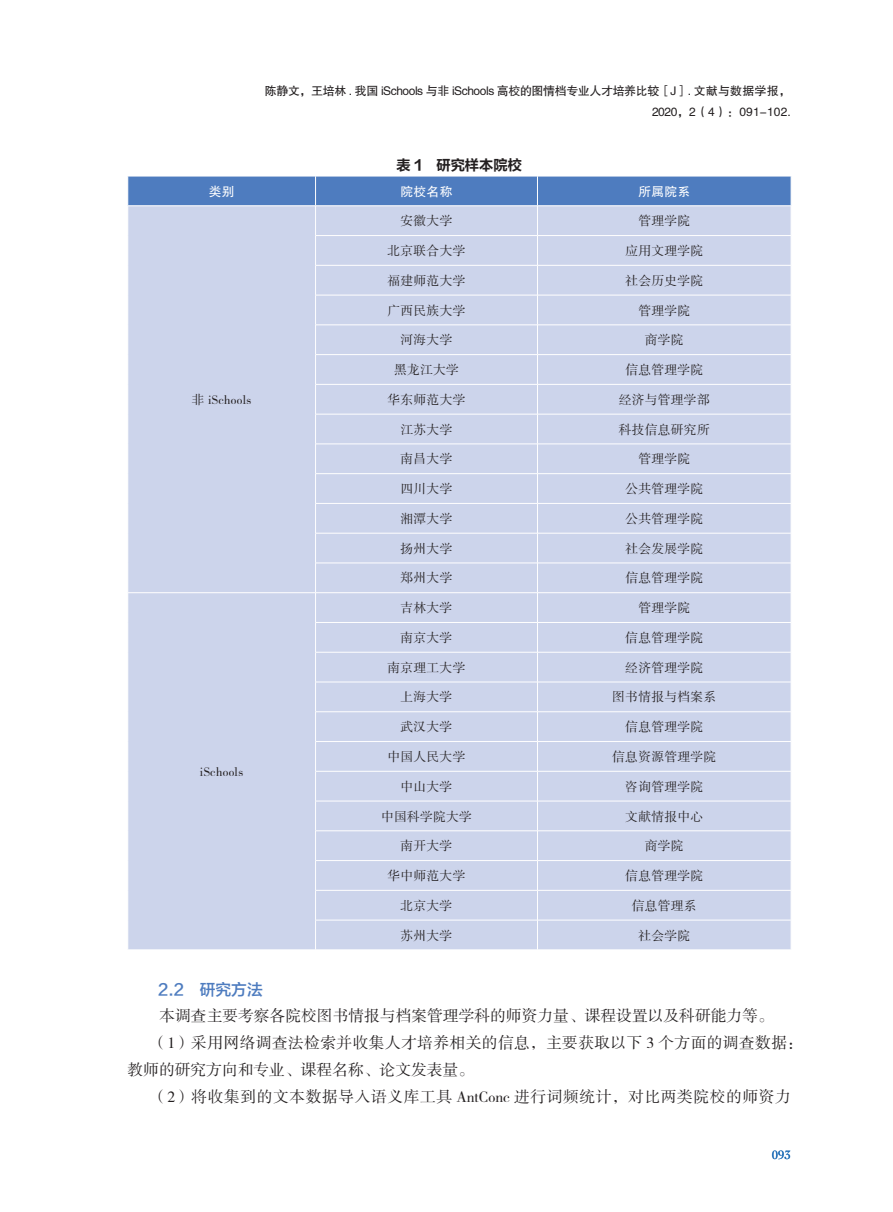
<style>
.page{position:relative;width:893px;height:1212px;background:#fff}
.page>*{position:absolute;margin:0;border:0;box-sizing:border-box;transform-origin:0 0}
.t1{font:15.75px "FZSSK GBK1 0";letter-spacing:.025em;color:#231f20}
.t2{font:15.75px "FZSSK GBK1 0";color:#231f20}
.t3{font:15.75px "FZLTZHK GBK1 0";color:#4e7cbf}
.t4{font:14.25px "FZLTCHK GBK1 0";color:#231f20}
.t5{font:12.75px "FZSSK GBK1 0";letter-spacing:.02em;color:#231f20}
.t6{font:12.75px "FZHTK GBK1 0";letter-spacing:.02em;color:#fff}
.t7{font:12.75px "Cochin";color:#1768b4}
.t8{font:12px/20.4px "FZHTK GBK1 0";letter-spacing:-.035em;color:#231f20;text-align:right}
</style>
<div class="page">
<div style="left:128px;top:265px;width:663px;height:684px;background:#ccd4eb"></div>
<svg style="left:127px;top:176px;width:665px;height:89px;background:#a5b9dd"></svg>
<hr style="left:315px;top:265px;width:222px;height:1px;background:#fff">
<hr style="left:315px;top:265px;width:1px;height:30px;background:#fff">
<hr style="left:537px;top:265px;width:254px;height:1px;background:#fff">
<hr style="left:537px;top:265px;width:1px;height:30px;background:#fff">
<hr style="left:315px;top:295px;width:222px;height:1px;background:#fff">
<hr style="left:315px;top:295px;width:1px;height:30px;background:#fff">
<hr style="left:537px;top:295px;width:254px;height:1px;background:#fff">
<hr style="left:537px;top:295px;width:1px;height:30px;background:#fff">
<hr style="left:315px;top:325px;width:222px;height:1px;background:#fff">
<hr style="left:537px;top:325px;width:254px;height:1px;background:#fff">
<hr style="left:315px;top:354px;width:222px;height:1px;background:#fff">
<hr style="left:537px;top:354px;width:254px;height:1px;background:#fff">
<hr style="left:315px;top:384px;width:222px;height:1px;background:#fff">
<svg style="left:315px;top:326px;width:1px;height:88px"></svg>
<hr style="left:537px;top:384px;width:254px;height:1px;background:#fff">
<svg style="left:537px;top:326px;width:1px;height:88px"></svg>
<hr style="left:315px;top:414px;width:222px;height:1px;background:#fff">
<hr style="left:315px;top:414px;width:1px;height:30px;background:#fff">
<hr style="left:537px;top:414px;width:254px;height:1px;background:#fff">
<hr style="left:537px;top:414px;width:1px;height:30px;background:#fff">
<hr style="left:315px;top:444px;width:222px;height:1px;background:#fff">
<hr style="left:537px;top:444px;width:254px;height:1px;background:#fff">
<hr style="left:315px;top:473px;width:222px;height:1px;background:#fff">
<hr style="left:537px;top:473px;width:254px;height:1px;background:#fff">
<hr style="left:315px;top:503px;width:222px;height:1px;background:#fff">
<svg style="left:315px;top:445px;width:1px;height:88px"></svg>
<hr style="left:537px;top:503px;width:254px;height:1px;background:#fff">
<svg style="left:537px;top:445px;width:1px;height:88px"></svg>
<hr style="left:315px;top:533px;width:222px;height:1px;background:#fff">
<hr style="left:315px;top:533px;width:1px;height:30px;background:#fff">
<hr style="left:537px;top:533px;width:254px;height:1px;background:#fff">
<hr style="left:537px;top:533px;width:1px;height:30px;background:#fff">
<hr style="left:315px;top:563px;width:222px;height:1px;background:#fff">
<hr style="left:537px;top:563px;width:254px;height:1px;background:#fff">
<hr style="left:128px;top:592px;width:188px;height:1px;background:#fff">
<hr style="left:316px;top:592px;width:221px;height:1px;background:#fff">
<hr style="left:537px;top:592px;width:254px;height:1px;background:#fff">
<hr style="left:315px;top:622px;width:222px;height:1px;background:#fff">
<svg style="left:315px;top:564px;width:1px;height:88px"></svg>
<hr style="left:537px;top:622px;width:254px;height:1px;background:#fff">
<svg style="left:537px;top:564px;width:1px;height:88px"></svg>
<hr style="left:315px;top:652px;width:222px;height:1px;background:#fff">
<hr style="left:315px;top:652px;width:1px;height:30px;background:#fff">
<hr style="left:537px;top:652px;width:254px;height:1px;background:#fff">
<hr style="left:537px;top:652px;width:1px;height:30px;background:#fff">
<hr style="left:315px;top:682px;width:222px;height:1px;background:#fff">
<hr style="left:537px;top:682px;width:254px;height:1px;background:#fff">
<hr style="left:315px;top:711px;width:222px;height:1px;background:#fff">
<hr style="left:537px;top:711px;width:254px;height:1px;background:#fff">
<hr style="left:315px;top:741px;width:222px;height:1px;background:#fff">
<svg style="left:315px;top:683px;width:1px;height:88px"></svg>
<hr style="left:537px;top:741px;width:254px;height:1px;background:#fff">
<svg style="left:537px;top:683px;width:1px;height:88px"></svg>
<hr style="left:315px;top:771px;width:222px;height:1px;background:#fff">
<hr style="left:315px;top:771px;width:1px;height:30px;background:#fff">
<hr style="left:537px;top:771px;width:254px;height:1px;background:#fff">
<hr style="left:537px;top:771px;width:1px;height:30px;background:#fff">
<hr style="left:315px;top:801px;width:222px;height:1px;background:#fff">
<hr style="left:537px;top:801px;width:254px;height:1px;background:#fff">
<hr style="left:315px;top:830px;width:222px;height:1px;background:#fff">
<hr style="left:537px;top:830px;width:254px;height:1px;background:#fff">
<hr style="left:315px;top:860px;width:222px;height:1px;background:#fff">
<svg style="left:315px;top:802px;width:1px;height:88px"></svg>
<hr style="left:537px;top:860px;width:254px;height:1px;background:#fff">
<svg style="left:537px;top:802px;width:1px;height:88px"></svg>
<hr style="left:315px;top:890px;width:222px;height:1px;background:#fff">
<hr style="left:315px;top:890px;width:1px;height:30px;background:#fff">
<hr style="left:537px;top:890px;width:254px;height:1px;background:#fff">
<hr style="left:537px;top:890px;width:1px;height:30px;background:#fff">
<hr style="left:315px;top:920px;width:222px;height:1px;background:#fff">
<hr style="left:315px;top:920px;width:1px;height:30px;background:#fff">
<hr style="left:537px;top:920px;width:254px;height:1px;background:#fff">
<hr style="left:537px;top:920px;width:1px;height:30px;background:#fff">
<p class="t8" style="left:265px;top:81px;width:528px">陈静文，王培林 . 我国 iSchools 与非 iSchools 高校的图情档专业人才培养比较［J］. 文献与数据学报，<br>2020，2（4）：091-102.</p>
<p class="t4" style="left:397px;top:157px;width:127px">表 1 研究样本院校</p>
<p class="t6" style="left:209px;top:184px;width:27px">类别</p>
<p class="t6" style="left:401px;top:184px;width:53px">院校名称</p>
<p class="t6" style="left:638px;top:184px;width:53px">所属院系</p>
<p class="t5" style="left:192px;top:393px;width:61px">非 iSchools</p>
<p class="t5" style="left:200px;top:765px;width:45px">iSchools</p>
<p class="t5" style="left:401px;top:214px;width:53px">安徽大学</p>
<p class="t5" style="left:638px;top:214px;width:53px">管理学院</p>
<p class="t5" style="left:388px;top:244px;width:79px">北京联合大学</p>
<p class="t5" style="left:625px;top:244px;width:79px">应用文理学院</p>
<p class="t5" style="left:388px;top:274px;width:79px">福建师范大学</p>
<p class="t5" style="left:625px;top:274px;width:79px">社会历史学院</p>
<p class="t5" style="left:388px;top:304px;width:79px">广西民族大学</p>
<p class="t5" style="left:638px;top:304px;width:53px">管理学院</p>
<p class="t5" style="left:401px;top:333px;width:53px">河海大学</p>
<p class="t5" style="left:645px;top:333px;width:40px">商学院</p>
<p class="t5" style="left:394px;top:363px;width:66px">黑龙江大学</p>
<p class="t5" style="left:625px;top:363px;width:79px">信息管理学院</p>
<p class="t5" style="left:388px;top:393px;width:79px">华东师范大学</p>
<p class="t5" style="left:619px;top:393px;width:92px">经济与管理学部</p>
<p class="t5" style="left:401px;top:423px;width:53px">江苏大学</p>
<p class="t5" style="left:619px;top:423px;width:92px">科技信息研究所</p>
<p class="t5" style="left:401px;top:452px;width:53px">南昌大学</p>
<p class="t5" style="left:638px;top:452px;width:53px">管理学院</p>
<p class="t5" style="left:401px;top:482px;width:53px">四川大学</p>
<p class="t5" style="left:625px;top:482px;width:79px">公共管理学院</p>
<p class="t5" style="left:401px;top:512px;width:53px">湘潭大学</p>
<p class="t5" style="left:625px;top:512px;width:79px">公共管理学院</p>
<p class="t5" style="left:401px;top:542px;width:53px">扬州大学</p>
<p class="t5" style="left:625px;top:542px;width:79px">社会发展学院</p>
<p class="t5" style="left:401px;top:571px;width:53px">郑州大学</p>
<p class="t5" style="left:625px;top:571px;width:79px">信息管理学院</p>
<p class="t5" style="left:401px;top:601px;width:53px">吉林大学</p>
<p class="t5" style="left:638px;top:601px;width:53px">管理学院</p>
<p class="t5" style="left:401px;top:631px;width:53px">南京大学</p>
<p class="t5" style="left:625px;top:631px;width:79px">信息管理学院</p>
<p class="t5" style="left:387px;top:661px;width:79px">南京理工大学</p>
<p class="t5" style="left:625px;top:661px;width:79px">经济管理学院</p>
<p class="t5" style="left:401px;top:690px;width:53px">上海大学</p>
<p class="t5" style="left:612px;top:690px;width:105px">图书情报与档案系</p>
<p class="t5" style="left:401px;top:720px;width:53px">武汉大学</p>
<p class="t5" style="left:625px;top:720px;width:79px">信息管理学院</p>
<p class="t5" style="left:387px;top:750px;width:79px">中国人民大学</p>
<p class="t5" style="left:612px;top:750px;width:105px">信息资源管理学院</p>
<p class="t5" style="left:401px;top:780px;width:53px">中山大学</p>
<p class="t5" style="left:625px;top:780px;width:79px">咨询管理学院</p>
<p class="t5" style="left:381px;top:809px;width:92px">中国科学院大学</p>
<p class="t5" style="left:625px;top:809px;width:79px">文献情报中心</p>
<p class="t5" style="left:401px;top:839px;width:53px">南开大学</p>
<p class="t5" style="left:645px;top:839px;width:40px">商学院</p>
<p class="t5" style="left:387px;top:869px;width:79px">华中师范大学</p>
<p class="t5" style="left:625px;top:869px;width:79px">信息管理学院</p>
<p class="t5" style="left:401px;top:899px;width:53px">北京大学</p>
<p class="t5" style="left:632px;top:899px;width:66px">信息管理系</p>
<p class="t5" style="left:401px;top:928px;width:53px">苏州大学</p>
<p class="t5" style="left:638px;top:928px;width:53px">社会学院</p>
<p class="t3" style="left:158px;top:980px;width:106px">2.2 研究方法</p>
<p class="t2" style="left:159px;top:1008px;width:616px">本调查主要考察各院校图书情报与档案管理学科的师资力量、课程设置以及科研能力等。</p>
<p class="t1" style="left:152px;top:1034px;width:653px">（1）采用网络调查法检索并收集人才培养相关的信息，主要获取以下 3 个方面的调查数据：</p>
<p class="t2" style="left:128px;top:1061px;width:348px">教师的研究方向和专业、课程名称、论文发表量。</p>
<p class="t1" style="left:152px;top:1088px;width:641px">（2）将收集到的文本数据导入语义库工具 AntConc 进行词频统计，对比两类院校的师资力</p>
<p class="t7" style="left:772px;top:1146px;width:21px">093</p>
</div>
